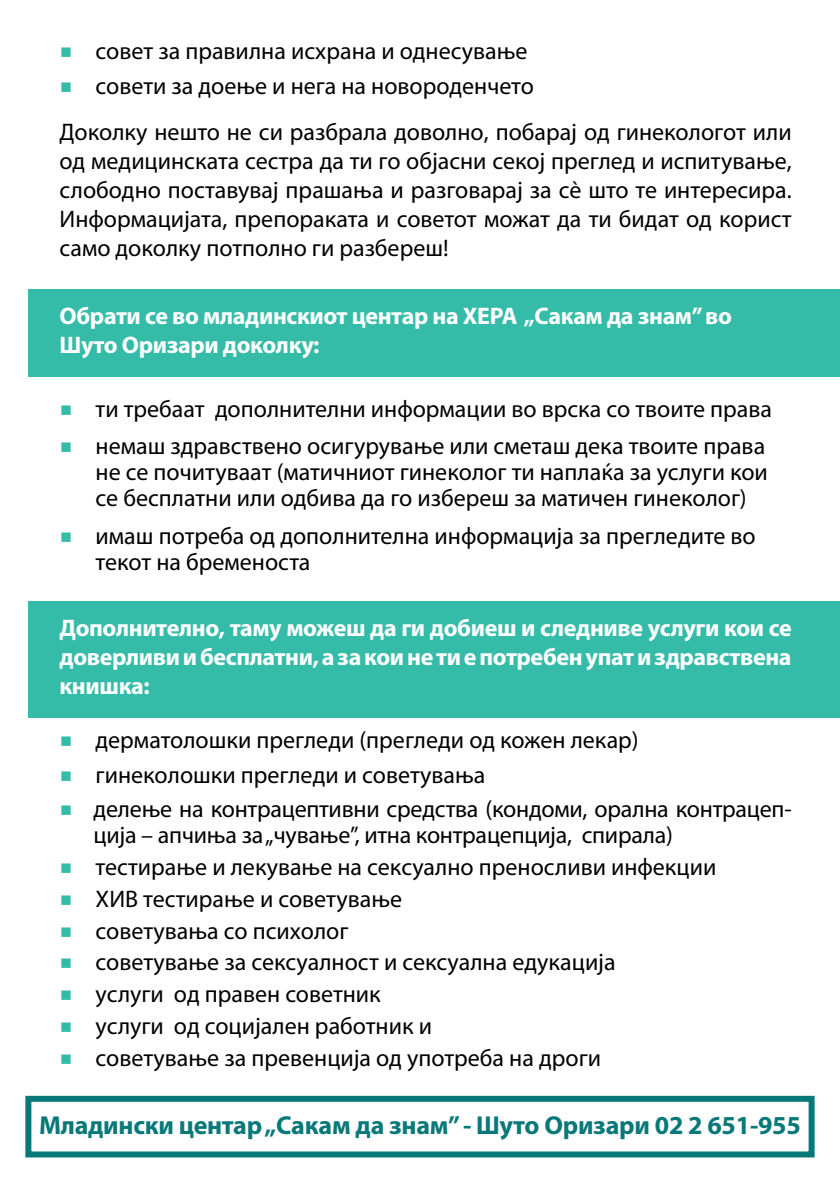
<style>
.page{position:relative;width:840px;height:1191px;background:#fff}
.page>*{position:absolute;margin:0;border:0;box-sizing:border-box;transform-origin:0 0}
.t1{font:700 26px "Myriad Pro";letter-spacing:-.01em;color:#087878}
.t2{font:24px/26px "Myriad Pro";color:#000}
.t3{font:700 24px/28.8px "Myriad Pro";letter-spacing:-.015em;color:#fff;text-align:justify}
.s1{color:#35bca8}
</style>
<div class="page">
<div style="left:28px;top:289px;width:811px;height:88px;background:#35bca8"></div>
<div style="left:28px;top:601px;width:811px;height:116px;background:#35bca8"></div>
<div style="left:25px;top:1095px;width:789px;height:62px;border:6px solid #087878"></div>
<p class="t2" style="left:60px;top:38px;width:469px"><span class="s1">○</span> совет за правилна исхрана и однесување</p>
<p class="t2" style="left:60px;top:62px;width:733px;line-height:46.8px"><span class="s1">○</span> совети за доење и нега на новороденчето<br>Доколку нешто не си разбрала доволно, побарај од гинекологот или</p>
<p class="t2" style="left:60px;top:146px;width:733px;line-height:28.8px;text-align:justify">од медицинската сестра да ти го објасни секој преглед и испитување, слободно поставувај прашања и разговарај за сè што те интересира.<br>Информацијата, препораката и советот можат да ти бидат од корист само доколку потполно ги разбереш!</p>
<p class="t3" style="left:60px;top:301px;width:673px">Обрати се во младинскиот центар на ХЕРА „Сакам да знам” во<br>Шуто Оризари доколку:</p>
<p class="t2" style="left:60px;top:395px;width:713px"><span class="s1">○</span> ти требаат дополнителни информации во врска со твоите права</p>
<p class="t2" style="left:96px;top:433px;width:673px;text-align:justify;text-indent:-36px"><span class="s1">○</span> немаш здравствено осигурување или сметаш дека твоите права не се почитуваат (матичниот гинеколог ти наплаќа за услуги кои се бесплатни или одбива да го избереш за матичен гинеколог)</p>
<p class="t2" style="left:96px;top:522px;width:661px;text-indent:-36px"><span class="s1">○</span> имаш потреба од дополнителна информација за прегледите во текот на бременоста</p>
<p class="t3" style="left:60px;top:613px;width:733px">Дополнително, таму можеш да ги добиеш и следниве услуги кои се доверливи и бесплатни, а за кои не ти е потребен упат и здравствена книшка:</p>
<p class="t2" style="left:60px;top:727px;width:580px"><span class="s1">○</span> дерматолошки прегледи (прегледи од кожен лекар)</p>
<p class="t2" style="left:60px;top:761px;width:427px"><span class="s1">○</span> гинеколошки прегледи и советувања</p>
<p class="t2" style="left:94px;top:796px;width:699px;text-indent:-34px"><span class="s1">○</span> делење на контрацептивни средства (кондоми, орална контрацеп&shy;ција – апчиња за „чување”, итна контрацепција, спирала)</p>
<p class="t2" style="left:60px;top:853px;width:657px"><span class="s1">○</span> тестирање и лекување на сексуално преносливи инфекции</p>
<p class="t2" style="left:60px;top:885px;width:344px"><span class="s1">○</span> ХИВ тестирање и советување</p>
<p class="t2" style="left:60px;top:917px;width:290px"><span class="s1">○</span> советувања со психолог</p>
<p class="t2" style="left:60px;top:948px;width:557px"><span class="s1">○</span> советување за сексуалност и сексуална едукација</p>
<p class="t2" style="left:60px;top:980px;width:322px"><span class="s1">○</span> услуги од правен советник</p>
<p class="t2" style="left:60px;top:1012px;width:373px"><span class="s1">○</span> услуги од социјален работник и</p>
<p class="t2" style="left:60px;top:1044px;width:542px"><span class="s1">○</span> советување за превенција од употреба на дроги</p>
<p class="t1" style="left:39px;top:1108px;width:763px">Младински центар „Сакам да знам” - Шуто Оризари 02 2 651-955</p>
</div>
